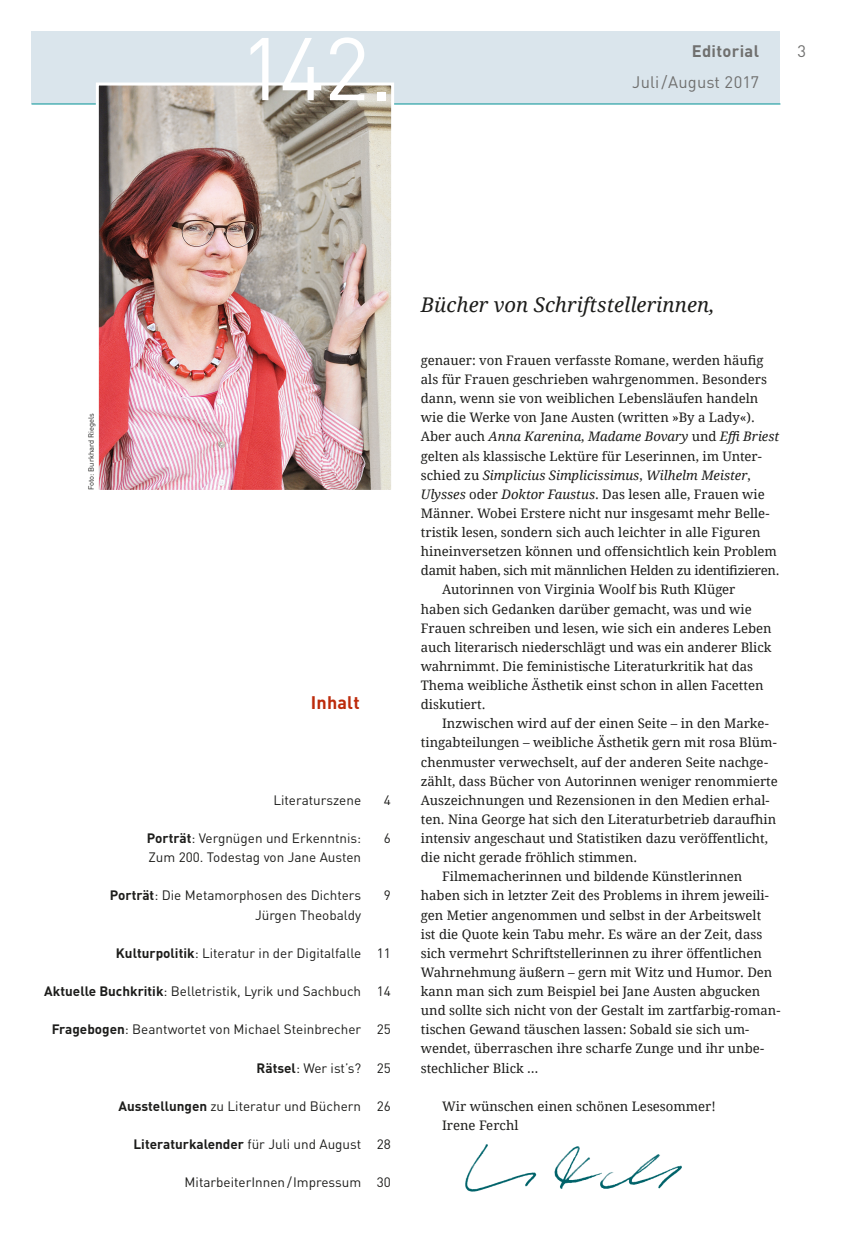
<style>
.page{position:relative;width:846px;height:1258px;background:#fff}
.page>*{position:absolute;margin:0;border:0;box-sizing:border-box;transform-origin:0 0}
.t1{font:87.45px "DINOT";color:#fff}
.t2{font:italic 20.25px "Droid Serif";letter-spacing:.005em;color:#1d1d1b}
.t3{font:700 18px "DINOT";letter-spacing:.01em;color:#bd2b0b}
.t4{font:16.5px "DINOT";letter-spacing:.01em;color:#70706f}
.t5{font:700 16.5px "DINOT";letter-spacing:.02em;color:#70706f}
.t6{font:13.5px/19.2px "DINOT";color:#1d1d1b}
.t7{font:700 13.5px "DINOT";color:#1d1d1b}
.t8{font:13.2px/19px "Droid Serif";color:#1d1d1b}
.t9{font:italic 13.2px "Droid Serif";color:#1d1d1b}
.t10{font:13.2px "Droid Serif";letter-spacing:-.02em;color:#1d1d1b}
.t11{font:7.5px "DINOT";color:#1d1d1b}
.s1{font-weight:700}
.s2{font-weight:400}
.s3{font-style:normal}
.s4{font-style:italic}
</style>
<div class="page">
<div style="left:31px;top:32px;width:749px;height:72px;background:#dae5ec"></div>
<hr style="left:31px;top:104px;width:749px;height:1px;background:#009295">
<img style="left:465px;top:1144px;width:217px;height:48px">
<img style="left:94px;top:82px;width:301px;height:408px">
<h1 class="t1" style="left:239px;top:9px;width:155px">142.</h1>
<p class="t5" style="left:691px;top:40px;width:69px">Editorial</p>
<p class="t4" style="left:797px;top:40px;width:10px">3</p>
<p class="t4" style="left:632px;top:71px;width:128px">Juli/August 2017</p>
<p class="t11" style="left:86px;top:490px;width:78px;rotate:-90deg">Foto: Burkhard Riegels</p>
<h3 class="t3" style="left:311px;top:690px;width:50px">Inhalt</h3>
<p class="t6" style="left:273px;top:790px;width:89px">Literaturszene</p>
<p class="t6" style="left:147px;top:828px;width:216px"><span class="s1">Porträt</span>: Vergnügen und Erkenntnis:<br>Zum 200. Todestag von Jane Austen</p>
<p class="t6" style="left:110px;top:885px;width:253px;text-align:right"><span class="s1">Porträt</span>: Die Metamorphosen des Dichters<br>Jürgen Theobaldy</p>
<p class="t6" style="left:116px;top:943px;width:247px"><span class="s1">Kulturpolitik</span>: Literatur in der Digitalfalle</p>
<p class="t6" style="left:44px;top:981px;width:318px"><span class="s1">Aktuelle Buchkritik</span>: Belletristik, Lyrik und Sachbuch</p>
<p class="t6" style="left:52px;top:1019px;width:311px"><span class="s1">Fragebogen</span>: Beantwortet von Michael Steinbrecher</p>
<p class="t6" style="left:256px;top:1057px;width:106px"><span class="s1">Rätsel</span>: Wer ist’s?</p>
<p class="t6" style="left:118px;top:1096px;width:244px"><span class="s1">Ausstellungen</span> zu Literatur und Büchern</p>
<p class="t7" style="left:133px;top:1135px;width:229px">Literaturkalender <span class="s2">für Juli und August</span></p>
<p class="t6" style="left:184px;top:1172px;width:178px">MitarbeiterInnen / Impressum</p>
<p class="t6" style="left:384px;top:790px;width:9px">4</p>
<p class="t6" style="left:384px;top:828px;width:9px">6</p>
<p class="t6" style="left:384px;top:885px;width:9px">9</p>
<p class="t6" style="left:377px;top:943px;width:16px">11</p>
<p class="t6" style="left:377px;top:981px;width:16px">14</p>
<p class="t6" style="left:377px;top:1019px;width:16px">25</p>
<p class="t6" style="left:377px;top:1057px;width:16px">25</p>
<p class="t6" style="left:377px;top:1096px;width:16px">26</p>
<p class="t6" style="left:377px;top:1134px;width:16px">28</p>
<p class="t6" style="left:377px;top:1172px;width:16px">30</p>
<h2 class="t2" style="left:421px;top:292px;width:295px">Bücher von Schriftstellerinnen,</h2>
<p class="t8" style="left:421px;top:351px;width:344px">genauer: von Frauen verfasste Romane, werden häufig</p>
<p class="t8" style="left:421px;top:370px;width:347px">als für Frauen geschrieben wahrgenommen. Besonders</p>
<p class="t8" style="left:421px;top:389px;width:339px">dann, wenn sie von weiblichen Lebensläufen handeln</p>
<p class="t8" style="left:421px;top:408px;width:335px">wie die Werke von Jane Austen (written »By a Lady«).</p>
<p class="t9" style="left:421px;top:428px;width:360px"><span class="s3">Aber auch</span> Anna Karenina<span class="s3">,</span> Madame Bovary <span class="s3">und</span> Effi Briest</p>
<p class="t8" style="left:421px;top:446px;width:342px">gelten als klassische Lektüre für Leserinnen, im Unter-</p>
<p class="t9" style="left:421px;top:467px;width:331px"><span class="s3">schied zu</span> Simplicius Simplicissimus<span class="s3">,</span> Wilhelm Meister<span class="s3">,</span></p>
<p class="t8" style="left:421px;top:485px;width:345px"><span class="s4">Ulysses</span> oder <span class="s4">Doktor Faustus</span>. Das lesen alle, Frauen wie</p>
<p class="t8" style="left:421px;top:504px;width:350px">Männer. Wobei Erstere nicht nur insgesamt mehr Belle-</p>
<p class="t8" style="left:421px;top:523px;width:341px">tristik lesen, sondern sich auch leichter in alle Figuren</p>
<p class="t8" style="left:421px;top:542px;width:357px">hineinversetzen können und offensichtlich kein Problem</p>
<p class="t10" style="left:421px;top:562px;width:360px">damit haben, sich mit männlichen Helden zu identifizieren.</p>
<p class="t8" style="left:442px;top:580px;width:295px">Autorinnen von Virginia Woolf bis Ruth Klüger</p>
<p class="t8" style="left:421px;top:599px;width:332px">haben sich Gedanken darüber gemacht, was und wie</p>
<p class="t8" style="left:421px;top:618px;width:352px">Frauen schreiben und lesen, wie sich ein anderes Leben</p>
<p class="t8" style="left:421px;top:638px;width:352px">auch literarisch niederschlägt und was ein anderer Blick</p>
<p class="t8" style="left:421px;top:657px;width:334px">wahrnimmt. Die feministische Literaturkritik hat das</p>
<p class="t8" style="left:421px;top:676px;width:344px">Thema weibliche Ästhetik einst schon in allen Facetten</p>
<p class="t8" style="left:421px;top:695px;width:66px">diskutiert.</p>
<p class="t8" style="left:442px;top:714px;width:328px">Inzwischen wird auf der einen Seite – in den Marke-</p>
<p class="t8" style="left:421px;top:733px;width:357px">tingabteilungen – weibliche Ästhetik gern mit rosa Blüm-</p>
<p class="t8" style="left:421px;top:752px;width:348px">chenmuster verwechselt, auf der anderen Seite nachge-</p>
<p class="t8" style="left:421px;top:771px;width:358px">zählt, dass Bücher von Autorinnen weniger renommierte</p>
<p class="t8" style="left:421px;top:791px;width:350px">Auszeichnungen und Rezensionen in den Medien erhal-</p>
<p class="t8" style="left:421px;top:810px;width:357px">ten. Nina George hat sich den Literaturbetrieb daraufhin</p>
<p class="t8" style="left:421px;top:829px;width:349px">intensiv angeschaut und Statistiken dazu veröffentlicht,</p>
<p class="t8" style="left:421px;top:848px;width:218px">die nicht gerade fröhlich stimmen.</p>
<p class="t8" style="left:442px;top:867px;width:302px">Filmemacherinnen und bildende Künstlerinnen</p>
<p class="t8" style="left:421px;top:886px;width:349px">haben sich in letzter Zeit des Problems in ihrem jeweili-</p>
<p class="t8" style="left:421px;top:905px;width:342px">gen Metier angenommen und selbst in der Arbeitswelt</p>
<p class="t8" style="left:421px;top:924px;width:343px">ist die Quote kein Tabu mehr. Es wäre an der Zeit, dass</p>
<p class="t8" style="left:421px;top:944px;width:342px">sich vermehrt Schriftstellerinnen zu ihrer öffentlichen</p>
<p class="t8" style="left:421px;top:963px;width:353px">Wahrnehmung äußern – gern mit Witz und Humor. Den</p>
<p class="t8" style="left:421px;top:982px;width:341px">kann man sich zum Beispiel bei Jane Austen abgucken</p>
<p class="t8" style="left:421px;top:1001px;width:361px">und sollte sich nicht von der Gestalt im zartfarbig-roman-</p>
<p class="t8" style="left:421px;top:1020px;width:330px">tischen Gewand täuschen lassen: Sobald sie sich um-</p>
<p class="t8" style="left:421px;top:1039px;width:345px">wendet, überraschen ihre scharfe Zunge und ihr unbe-</p>
<p class="t8" style="left:421px;top:1058px;width:119px">stechlicher Blick …</p>
<p class="t8" style="left:442px;top:1096px;width:275px">Wir wünschen einen schönen Lesesommer!<br>Irene Ferchl</p>
</div>
